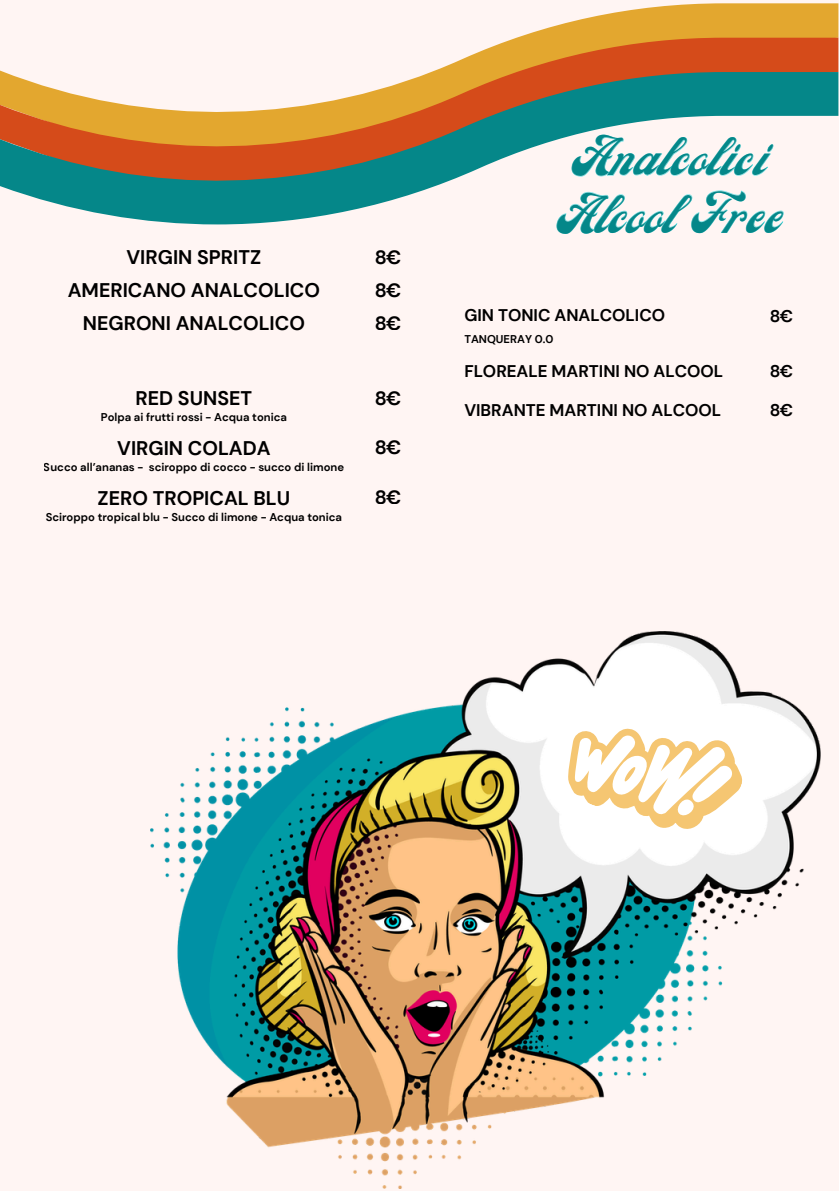
<style>
.page{position:relative;width:839px;height:1191px;background:#fff}
.page>*{position:absolute;margin:0;border:0;box-sizing:border-box;transform-origin:0 0}
.t1{font:41px/57.2px "Carlsonscript";color:#048789;text-align:center}
.t2{font:700 19.8px/32.8px "DM Sans";color:#000;text-align:center}
.t3{font:700 19.2px/32.6px "DM Sans";color:#000;text-align:justify}
.t4{font:700 17px "DM Sans";color:#000}
.t5{font:700 16.8px "DM Sans";color:#000}
.t6{font:700 11.2px "DM Sans";color:#000}
</style>
<div class="page">
<div style="left:0;top:0;width:838px;height:1190px;background:#fff5f3"></div>
<img style="left:150px;top:632px;width:670px;height:556px">
<svg style="left:516px;top:3px;width:322px;height:35px;fill:#e3a72f"></svg>
<svg style="left:0;top:38px;width:838px;height:34px"></svg>
<svg style="left:0;top:72px;width:838px;height:152px"></svg>
<svg style="left:552px;top:689px;width:202px;height:162px"></svg>
<h2 class="t2" style="left:68px;top:241px;width:254px">VIRGIN SPRITZ<br>AMERICANO ANALCOLICO<br>NEGRONI ANALCOLICO</h2>
<h2 class="t2" style="left:135px;top:382px;width:118px">RED SUNSET</h2>
<p class="t6" style="left:101px;top:410px;width:188px">Polpa ai frutti rossi - Acqua tonica</p>
<h2 class="t2" style="left:117px;top:432px;width:155px">VIRGIN COLADA</h2>
<p class="t6" style="left:44px;top:460px;width:302px">Succo all’ananas - sciroppo di cocco - succo di limone</p>
<h2 class="t2" style="left:98px;top:482px;width:194px">ZERO TROPICAL BLU</h2>
<p class="t6" style="left:46px;top:510px;width:298px">Sciroppo tropical blu - Succo di limone - Acqua tonica</p>
<h3 class="t3" style="left:374px;top:241px;width:29px">8€ 8€ 8€</h3>
<h3 class="t3" style="left:374px;top:382px;width:29px">8€</h3>
<h3 class="t3" style="left:374px;top:431px;width:29px">8€</h3>
<h3 class="t3" style="left:374px;top:481px;width:29px">8€</h3>
<h1 class="t1" style="left:556px;top:137px;width:228px">Analcolici<br>Alcool Free</h1>
<h3 class="t5" style="left:464px;top:305px;width:202px">GIN TONIC ANALCOLICO</h3>
<p class="t6" style="left:464px;top:332px;width:91px">TANQUERAY 0.0</p>
<h3 class="t5" style="left:464px;top:360px;width:260px">FLOREALE MARTINI NO ALCOOL</h3>
<h3 class="t5" style="left:464px;top:399px;width:258px">VIBRANTE MARTINI NO ALCOOL</h3>
<h3 class="t4" style="left:769px;top:305px;width:25px">8€</h3>
<h3 class="t4" style="left:769px;top:360px;width:25px">8€</h3>
<h3 class="t4" style="left:769px;top:400px;width:25px">8€</h3>
</div>
